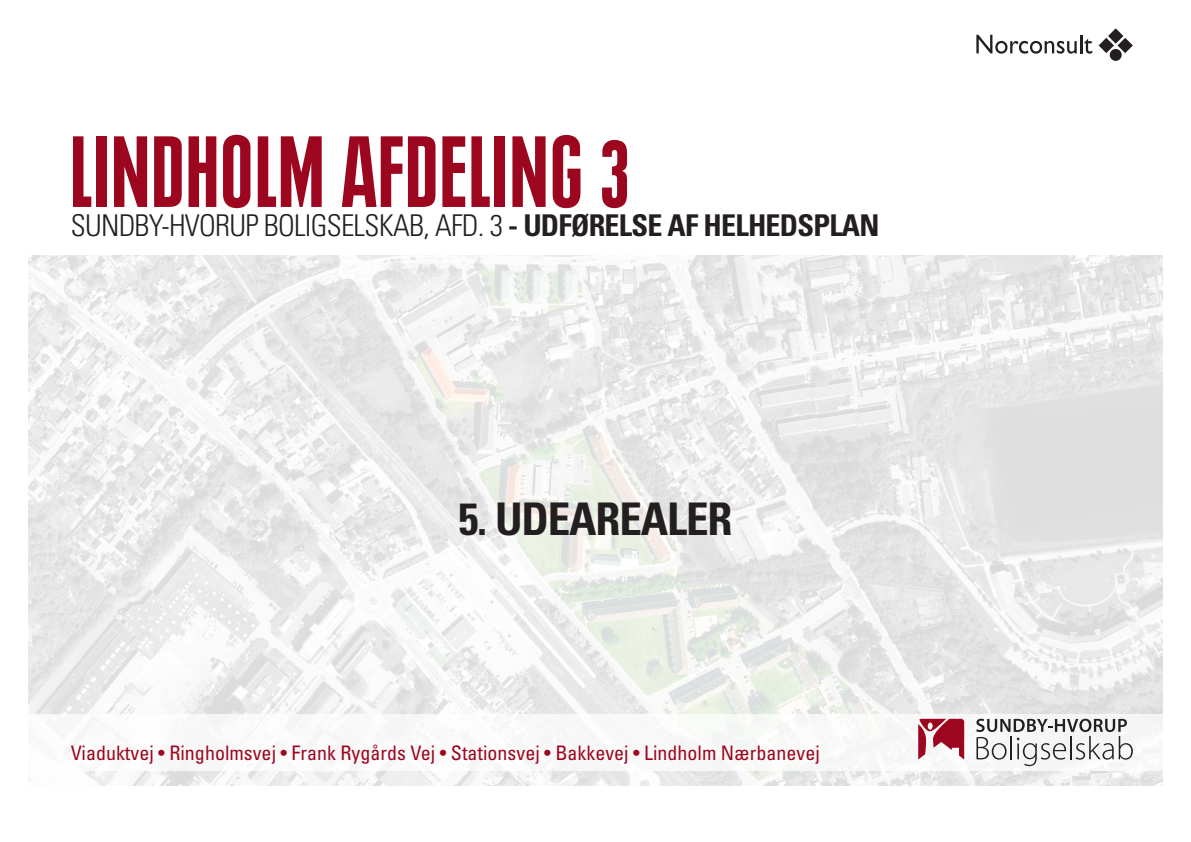
<style>
.page{position:relative;width:1191px;height:842px;background:#fff}
.page>*{position:absolute;margin:0;border:0;box-sizing:border-box;transform-origin:0 0}
.t1{font:900 extra-condensed 100px "Plak";letter-spacing:.03em;color:#9d061f}
.Afsnit_overskrift{font:700 condensed 45px "Univers LT";letter-spacing:-.025em;color:#231f20}
.Afsnit_overskrift-2{font:300 condensed 30px "Univers LT";letter-spacing:-.025em;color:#231f20}
.Mini_overskrift__bok{font:condensed 20px "Univers LT";color:#9d061f}
.s1{font-weight:700}
</style>
<div class="page">
<img style="left:28px;top:256px;width:1134px;height:529px">
<div style="left:18px;top:714px;width:1144px;height:57px;background:#f8f9f8"></div>
<svg style="left:976px;top:719px;width:156px;height:47px"></svg>
<svg style="left:918px;top:719px;width:46px;height:40px"></svg>
<svg style="left:976px;top:35px;width:116px;height:19px"></svg>
<svg style="left:1098px;top:28px;width:34px;height:25px"></svg>
<div style="left:1109px;top:49px;width:12px;height:12px;background:#231f20;border-radius:50%"></div>
<p class="t1" style="left:71px;top:113px;width:559px">LINDHOLM AFDELING 3</p>
<p class="Afsnit_overskrift-2" style="left:71px;top:208px;width:810px">SUNDBY-HVORUP BOLIGSELSKAB, AFD. 3 <span class="s1">- UDFØRELSE AF HELHEDSPLAN</span></p>
<p class="Afsnit_overskrift" style="left:458px;top:491px;width:275px">5. UDEAREALER</p>
<p class="Mini_overskrift__bok" style="left:71px;top:740px;width:750px">Viaduktvej • Ringholmsvej • Frank Rygårds Vej • Stationsvej • Bakkevej • Lindholm Nærbanevej</p>
</div>
